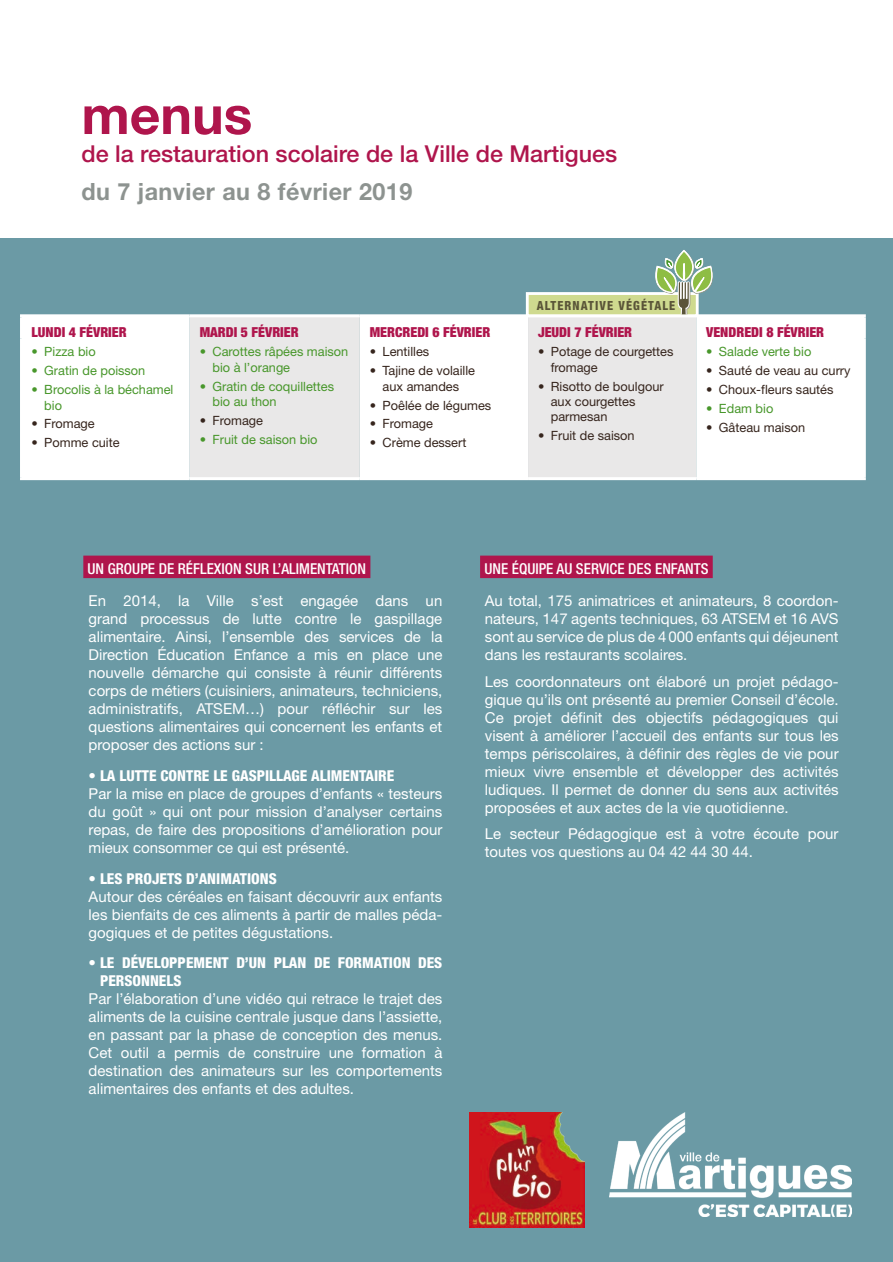
<style>
.page{position:relative;width:893px;height:1262px;background:#fff}
.page>*{position:absolute;margin:0;border:0;box-sizing:border-box;transform-origin:0 0}
.t1{font:700 53.4px "Helvetica Neue";color:#af154c}
.t2{font:700 23.85px "Helvetica Neue";letter-spacing:.02em;color:#8d9390}
.t3{font:500 23.4px "Helvetica Neue";color:#af154c}
.t4{font:15px/18px "Helvetica Neue";color:#fff;text-align:justify}
.t5{font:800 condensed 15px/18px "Helvetica Neue";color:#fff}
.t6{font:500 condensed 15px "Helvetica Neue";color:#fff}
.DATE{font:900 condensed 13.8px "Helvetica Neue";color:#af154c}
.TEXTE_MENU{font:12.75px/15.3px "Helvetica Neue";color:#36251d}
.BIO{font:12.75px/15.3px "Helvetica Neue";color:#48972b}
.DATE-2{font:800 condensed 12.6px "Helvetica Neue";letter-spacing:.09em;color:#5a5538;scale:.96 1}
</style>
<div class="page">
<div style="left:0;top:129px;width:893px;height:1133px;background:#6b9aa5"></div>
<img style="left:609px;top:1113px;width:242px;height:104px">
<img style="left:470px;top:1113px;width:114px;height:115px">
<div style="left:23px;top:317px;width:840px;height:160px;background:#fff"></div>
<svg style="left:190px;top:317px;width:506px;height:160px;background:#f0efef"></svg>
<hr style="left:20px;top:314px;width:170px;height:3px;background:#fff">
<hr style="left:20px;top:317px;width:3px;height:21px;background:#fff">
<hr style="left:190px;top:314px;width:170px;height:3px;background:#fff">
<hr style="left:360px;top:314px;width:168px;height:3px;background:#fff">
<hr style="left:696px;top:314px;width:170px;height:3px;background:#fff">
<hr style="left:863px;top:317px;width:3px;height:21px;background:#fff">
<hr style="left:20px;top:338px;width:3px;height:139px;background:#fff">
<hr style="left:863px;top:338px;width:3px;height:139px;background:#fff">
<hr style="left:20px;top:477px;width:170px;height:3px;background:#fff">
<hr style="left:190px;top:477px;width:170px;height:3px;background:#fff">
<hr style="left:360px;top:477px;width:168px;height:3px;background:#fff">
<hr style="left:528px;top:477px;width:168px;height:3px;background:#fff">
<hr style="left:696px;top:477px;width:170px;height:3px;background:#fff">
<div style="left:527px;top:294px;width:170px;height:22px;background:#cfda8f"></div>
<div style="left:526px;top:292px;width:173px;height:25px;border:3px solid #fff"></div>
<svg style="left:651px;top:250px;width:62px;height:64px"></svg>
<div style="left:83px;top:556px;width:287px;height:22px;background:#af154c"></div>
<div style="left:480px;top:556px;width:233px;height:22px;background:#af154c"></div>
<div style="left:0;top:0;width:893px;height:237px;background:#fff"></div>
<p class="t1" style="left:81px;top:82px;width:172px">menus</p>
<p class="t3" style="left:81px;top:140px;width:537px">de la restauration scolaire de la Ville de Martigues</p>
<p class="t2" style="left:81px;top:177px;width:332px">du 7 janvier au 8 février 2019</p>
<p class="DATE-2" style="left:537px;top:298px;width:146px">ALTERNATIVE VÉGÉTALE</p>
<p class="DATE" style="left:32px;top:324px;width:97px">LUNDI 4 FÉVRIER</p>
<p class="DATE" style="left:200px;top:324px;width:100px">MARDI 5 FÉVRIER</p>
<p class="DATE" style="left:370px;top:324px;width:122px">MERCREDI 6 FÉVRIER</p>
<p class="DATE" style="left:538px;top:324px;width:96px">JEUDI 7 FÉVRIER</p>
<p class="DATE" style="left:706px;top:324px;width:119px">VENDREDI 8 FÉVRIER</p>
<p class="BIO" style="left:32px;top:344px;width:66px">• Pizza bio</p>
<p class="BIO" style="left:32px;top:363px;width:115px">• Gratin de poisson</p>
<p class="BIO" style="left:44px;top:382px;width:131px;text-indent:-13px">• Brocolis à la béchamel bio</p>
<p class="TEXTE_MENU" style="left:32px;top:416px;width:65px">• Fromage</p>
<p class="TEXTE_MENU" style="left:32px;top:435px;width:90px">• Pomme cuite</p>
<p class="BIO" style="left:212px;top:344px;width:137px;text-indent:-13px">• Carottes râpées maison bio à l’orange</p>
<p class="BIO" style="left:212px;top:378px;width:123px;text-indent:-13px">• Gratin de coquillettes bio au thon</p>
<p class="TEXTE_MENU" style="left:200px;top:412px;width:65px">• Fromage</p>
<p class="BIO" style="left:200px;top:431px;width:119px">• Fruit de saison bio</p>
<p class="BIO" style="left:706px;top:344px;width:107px">• Salade verte bio</p>
<p class="TEXTE_MENU" style="left:706px;top:363px;width:146px">• Sauté de veau au curry</p>
<p class="TEXTE_MENU" style="left:706px;top:382px;width:129px">• Choux-fleurs sautés</p>
<p class="BIO" style="left:706px;top:401px;width:69px">• Edam bio</p>
<p class="TEXTE_MENU" style="left:706px;top:420px;width:100px">• Gâteau maison</p>
<p class="TEXTE_MENU" style="left:370px;top:344px;width:61px">• Lentilles</p>
<p class="TEXTE_MENU" style="left:370px;top:363px;width:107px;text-align:center">• Tajine de volaille aux amandes</p>
<p class="TEXTE_MENU" style="left:370px;top:397px;width:123px">• Poêlée de légumes</p>
<p class="TEXTE_MENU" style="left:370px;top:416px;width:65px">• Fromage</p>
<p class="TEXTE_MENU" style="left:370px;top:435px;width:98px">• Crème dessert</p>
<p class="TEXTE_MENU" style="left:551px;top:344px;width:124px;text-indent:-13px">• Potage de courgettes fromage</p>
<p class="TEXTE_MENU" style="left:551px;top:378px;width:114px;text-indent:-13px">• Risotto de boulgour aux courgettes parmesan</p>
<p class="TEXTE_MENU" style="left:538px;top:428px;width:98px">• Fruit de saison</p>
<p class="t6" style="left:88px;top:560px;width:280px">UN GROUPE DE RÉFLEXION SUR L’ALIMENTATION</p>
<p class="t6" style="left:484px;top:560px;width:226px">UNE ÉQUIPE AU SERVICE DES ENFANTS</p>
<p class="t4" style="left:89px;top:592px;width:355px">En 2014, la Ville s’est engagée dans un grand processus de lutte contre le gaspillage alimentaire. Ainsi, l’ensemble des services de la Direction Éducation Enfance a mis en place une nouvelle démarche qui consiste à réunir différents corps de métiers (cuisiniers, animateurs, techniciens, administratifs, ATSEM…) pour réfléchir sur les questions alimentaires qui concernent les enfants et proposer des actions sur :</p>
<p class="t5" style="left:89px;top:766px;width:307px">• LA LUTTE CONTRE LE GASPILLAGE ALIMENTAIRE</p>
<p class="t4" style="left:89px;top:784px;width:355px">Par la mise en place de groupes d’enfants « testeurs du goût » qui ont pour mission d’analyser certains repas, de faire des propositions d’amélioration pour mieux consommer ce qui est présenté.</p>
<p class="t5" style="left:89px;top:869px;width:190px">• LES PROJETS D’ANIMATIONS</p>
<p class="t4" style="left:89px;top:887px;width:355px">Autour des céréales en faisant découvrir aux enfants les bienfaits de ces aliments à partir de malles péda&shy;gogiques et de petites dégustations.</p>
<p class="t5" style="left:100px;top:954px;width:344px;text-indent:-11px">• LE DÉVELOPPEMENT D’UN PLAN DE FORMATION DES<br>PERSONNELS</p>
<p class="t4" style="left:89px;top:990px;width:355px">Par l’élaboration d’une vidéo qui retrace le trajet des aliments de la cuisine centrale jusque dans l’assiette, en passant par la phase de conception des menus.<br>Cet outil a permis de construire une formation à destination des animateurs sur les comportements alimentaires des enfants et des adultes.</p>
<p class="t4" style="left:485px;top:592px;width:355px">Au total, 175 animatrices et animateurs, 8 coordon&shy;nateurs, 147 agents techniques, 63 ATSEM et 16 AVS sont au service de plus de 4000 enfants qui déjeunent dans les restaurants scolaires.</p>
<p class="t4" style="left:485px;top:672px;width:355px">Les coordonnateurs ont élaboré un projet pédago&shy;gique qu’ils ont présenté au premier Conseil d’école.<br>Ce projet définit des objectifs pédagogiques qui visent à améliorer l’accueil des enfants sur tous les temps périscolaires, à définir des règles de vie pour mieux vivre ensemble et développer des activités ludiques. Il permet de donner du sens aux activités proposées et aux actes de la vie quotidienne.</p>
<p class="t4" style="left:485px;top:825px;width:355px">Le secteur Pédagogique est à votre écoute pour toutes vos questions au 04 42 44 30 44.</p>
</div>
